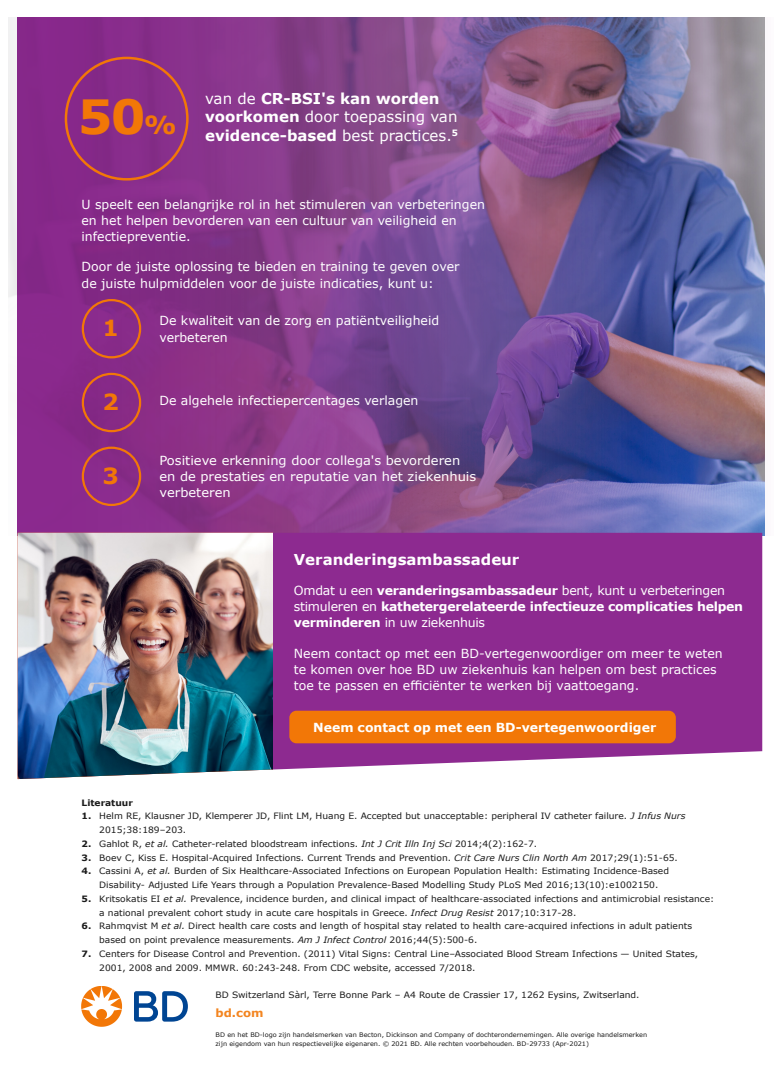
<style>
.page{position:relative;width:780px;height:1088px;background:#fff}
.page>*{position:absolute;margin:0;border:0;box-sizing:border-box;transform-origin:0 0}
.Small_Body{font:700 47.12px "Verdana";color:#f27707;scale:1.04 1}
.Small_Body-2{font:700 22.25px "Verdana";color:#f27707;scale:1.04 1}
.Body{font:700 15px/18.8px "Verdana";color:#fff}
.Body-2{font:12.5px/16.2px "Verdana";color:#fff}
.Body-3{font:700 12.5px/16.2px "Verdana";letter-spacing:-.02em;color:#fff}
.Small_Body-3{font:12.5px/16.2px "Verdana";color:#fff;scale:1.04 1}
.Body-4{font:700 12.5px "Verdana";color:#fff}
.Small_Body-4{font:700 11.25px "Verdana";color:#f38520;scale:1.04 1}
.Small_Body-5{font:8.75px/13.8px "Verdana";color:#1a1a1a;scale:1.04 1}
.Small_Body-6{font:700 8.75px "Verdana";color:#1a1a1a;scale:1.04 1}
.Body-5{font:700 8.75px "Verdana";color:#fff}
.Small_Body-7{font:6.25px/8.8px "Verdana";color:#1a1a1a;scale:1.04 1}
.s1{font-size:25px}
.s2{font-weight:400}
.s3{font-weight:700}
.s4{font-style:italic}
</style>
<div class="page">
<img style="left:18px;top:18px;width:747px;height:518px">
<div style="left:82px;top:299px;width:59px;height:59px;border:2px solid #f27707;border-radius:50%"></div>
<div style="left:82px;top:373px;width:59px;height:59px;border:2px solid #f27707;border-radius:50%"></div>
<div style="left:82px;top:447px;width:59px;height:59px;border:2px solid #f27707;border-radius:50%"></div>
<div style="left:273px;top:533px;width:489px;height:237px;background:#8d2a90"></div>
<img style="left:18px;top:533px;width:255px;height:246px">
<div style="left:289px;top:711px;width:386px;height:32px;background:#f27707;border-radius:7px"></div>
<div style="left:65px;top:57px;width:124px;height:124px;border:2px solid #f27707;border-radius:50%"></div>
<svg style="left:134px;top:991px;width:54px;height:30px"></svg>
<svg style="left:81px;top:986px;width:41px;height:41px"></svg>
<p class="Small_Body" style="left:78px;top:84px;width:97px">50<span class="s1">%</span></p>
<p class="Body" style="left:205px;top:88px;width:254px"><span class="s2">van de</span> CR-BSI's kan worden voorkomen <span class="s2">door toepassing van </span>evidence-based <span class="s2">best practices.</span></p>
<p class="Body-5" style="left:452px;top:127px;width:8px">5</p>
<p class="Body-2" style="left:81px;top:196px;width:405px">U speelt een belangrijke rol in het stimuleren van verbeteringen en het helpen bevorderen van een cultuur van veiligheid en infectiepreventie.</p>
<p class="Body-2" style="left:81px;top:259px;width:379px">Door de juiste oplossing te bieden en training te geven over de juiste hulpmiddelen voor de juiste indicaties, kunt u:</p>
<p class="Body-2" style="left:159px;top:313px;width:281px">De kwaliteit van de zorg en patiëntveiligheid</p>
<p class="Small_Body-2" style="left:102px;top:312px;width:17px">1</p>
<p class="Body-2" style="left:159px;top:329px;width:70px">verbeteren</p>
<p class="Small_Body-2" style="left:102px;top:386px;width:17px">2</p>
<p class="Body-2" style="left:159px;top:392px;width:260px">De algehele infectiepercentages verlagen</p>
<p class="Small_Body-2" style="left:102px;top:460px;width:17px">3</p>
<p class="Small_Body-3" style="left:159px;top:452px;width:306px">Positieve erkenning door collega's bevorderen en de prestaties en reputatie van het ziekenhuis verbeteren</p>
<h2 class="Body" style="left:294px;top:549px;width:227px">Veranderingsambassadeur</h2>
<p class="Body-3" style="left:294px;top:582px;width:451px"><span class="s2">Omdat u een</span> veranderingsambassadeur <span class="s2">bent, kunt u verbeteringen stimuleren en</span> kathetergerelateerde infectieuze complicaties helpen verminderen <span class="s2">in uw ziekenhuis</span></p>
<p class="Body-2" style="left:294px;top:645px;width:430px">Neem contact op met een BD-vertegenwoordiger om meer te weten te komen over hoe BD uw ziekenhuis kan helpen om best practices toe te passen en efficiënter te werken bij vaattoegang.</p>
<p class="Body-4" style="left:313px;top:718px;width:344px">Neem contact op met een BD-vertegenwoordiger</p>
<p class="Small_Body-6" style="left:81px;top:796px;width:51px">Literatuur</p>
<p class="Small_Body-5" style="left:99px;top:809px;width:565px;text-indent:-18px"><span class="s3">1.</span> Helm RE, Klausner JD, Klemperer JD, Flint LM, Huang E. Accepted but unacceptable: peripheral IV catheter failure. <span class="s4">J Infus Nurs<br></span>2015;38:189–203.</p>
<p class="Small_Body-5" style="left:81px;top:837px;width:439px"><span class="s3">2.</span> Gahlot R, <span class="s4">et al.</span> Catheter-related bloodstream infections. <span class="s4">Int J Crit Illn Inj Sci</span> 2014;4(2):162-7.</p>
<p class="Small_Body-5" style="left:81px;top:850px;width:575px"><span class="s3">3.</span> Boev C, Kiss E. Hospital-Acquired Infections. Current Trends and Prevention. <span class="s4">Crit Care Nurs Clin North Am</span> 2017;29(1):51-65.</p>
<p class="Small_Body-5" style="left:99px;top:864px;width:549px;text-indent:-18px"><span class="s3">4.</span> Cassini A, <span class="s4">et al.</span> Burden of Six Healthcare-Associated Infections on European Population Health: Estimating Incidence-Based<br>Disability- Adjusted Life Years through a Population Prevalence-Based Modelling Study PLoS Med 2016;13(10):e1002150.</p>
<p class="Small_Body-5" style="left:99px;top:892px;width:592px;text-indent:-18px"><span class="s3">5.</span> Kritsokatis EI <span class="s4">et al.</span> Prevalence, incidence burden, and clinical impact of healthcare-associated infections and antimicrobial resistance: a national prevalent cohort study in acute care hospitals in Greece. <span class="s4">Infect Drug Resist</span> 2017;10:317-28.</p>
<p class="Small_Body-5" style="left:99px;top:919px;width:571px;text-indent:-18px"><span class="s3">6.</span> Rahmqvist M <span class="s4">et al.</span> Direct health care costs and length of hospital stay related to health care-acquired infections in adult patients based on point prevalence measurements. <span class="s4">Am J Infect Control</span> 2016;44(5):500-6.</p>
<p class="Small_Body-5" style="left:99px;top:947px;width:577px;text-indent:-18px"><span class="s3">7.</span> Centers for Disease Control and Prevention. (2011) Vital Signs: Central Line–Associated Blood Stream Infections — United States,<br>2001, 2008 and 2009. MMWR. 60:243-248. From CDC website, accessed 7/2018.</p>
<p class="Small_Body-5" style="left:215px;top:988px;width:409px">BD Switzerland Sàrl, Terre Bonne Park – A4 Route de Crassier 17, 1262 Eysins, Zwitserland.</p>
<p class="Small_Body-4" style="left:215px;top:1005px;width:48px">bd.com</p>
<p class="Small_Body-7" style="left:215px;top:1030px;width:416px">BD en het BD-logo zijn handelsmerken van Becton, Dickinson and Company of dochterondernemingen. Alle overige handelsmerken zijn eigendom van hun respectievelijke eigenaren. © 2021 BD. Alle rechten voorbehouden. BD-29733 (Apr-2021)</p>
</div>
